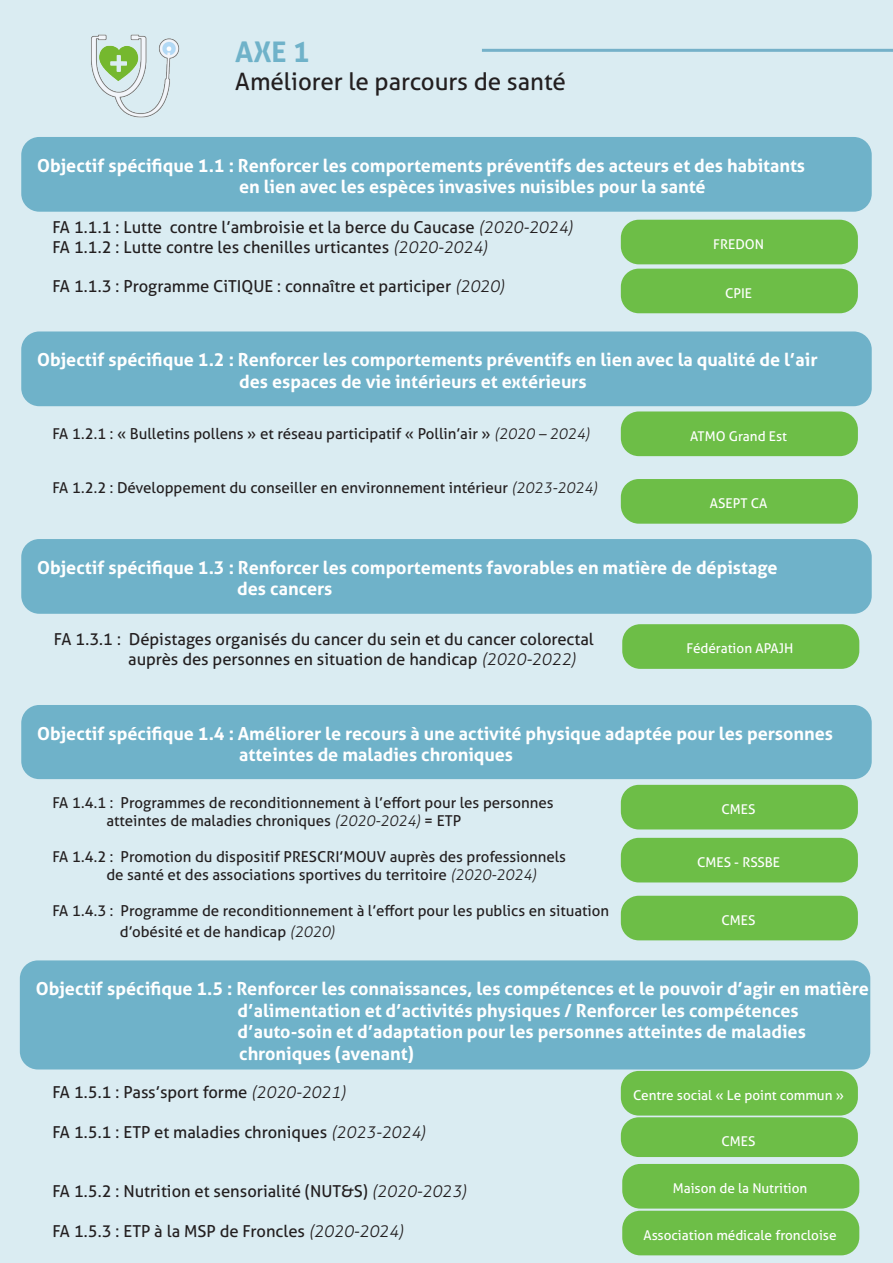
<style>
.page{position:relative;width:893px;height:1263px;background:#daecf2}
.page>*{position:absolute;margin:0;border:0;box-sizing:border-box;transform-origin:0 0}
.t1{font:700 28.5px "Aller";color:#6fb2c9}
.t2{font:24px "Aller";color:#231f20}
.t3{font:700 18px/21.6px "Aller";color:#fff}
.t4{font:16.5px/19.8px "Aller";color:#231f20}
.t5{font:15px/18px "Aller";color:#231f20}
.t6{font:13.5px "Aller";color:#fff}
.s1{font-weight:300;font-style:italic}
</style>
<div class="page">
<div style="left:21px;top:137px;width:851px;height:75px;background:#6fb2c9;border-radius:18px"></div>
<hr style="left:482px;top:49px;width:411px;height:3px;background:#75b1c9">
<div style="left:21px;top:331px;width:851px;height:75px;background:#6fb2c9;border-radius:18px"></div>
<div style="left:621px;top:220px;width:237px;height:44px;background:#6dbe47;border-radius:18px"></div>
<div style="left:621px;top:411px;width:237px;height:45px;background:#6dbe47;border-radius:18px"></div>
<div style="left:621px;top:269px;width:237px;height:44px;background:#6dbe47;border-radius:18px"></div>
<div style="left:21px;top:539px;width:851px;height:75px;background:#6fb2c9;border-radius:18px"></div>
<div style="left:21px;top:705px;width:851px;height:74px;background:#6fb2c9;border-radius:18px"></div>
<div style="left:20px;top:960px;width:850px;height:109px;background:#6fb2c9;border-radius:18px"></div>
<div style="left:621px;top:479px;width:237px;height:45px;background:#6dbe47;border-radius:18px"></div>
<div style="left:622px;top:624px;width:237px;height:45px;background:#6dbe47;border-radius:18px"></div>
<div style="left:621px;top:785px;width:237px;height:44px;background:#6dbe47;border-radius:18px"></div>
<div style="left:621px;top:838px;width:237px;height:44px;background:#6dbe47;border-radius:18px"></div>
<div style="left:621px;top:896px;width:237px;height:44px;background:#6dbe47;border-radius:18px"></div>
<div style="left:621px;top:1071px;width:237px;height:44px;background:#6dbe47;border-radius:18px"></div>
<div style="left:622px;top:1164px;width:237px;height:44px;background:#6dbe47;border-radius:18px"></div>
<div style="left:622px;top:1211px;width:237px;height:44px;background:#6dbe47;border-radius:18px"></div>
<div style="left:621px;top:1117px;width:237px;height:40px;background:#6dbe47;border-radius:18px"></div>
<img style="left:91px;top:34px;width:89px;height:84px">
<h1 class="t1" style="left:235px;top:33px;width:76px">AXE 1</h1>
<h2 class="t2" style="left:235px;top:67px;width:332px">Améliorer le parcours de santé</h2>
<p class="t3" style="left:239px;top:154px;width:568px;text-indent:-202px">Objectif spécifique 1.1 : Renforcer les comportements préventifs des acteurs et des habitants en lien avec les espèces invasives nuisibles pour la santé</p>
<p class="t4" style="left:52px;top:217px;width:522px">FA 1.1.1 : Lutte contre l’ambroisie et la berce du Caucase <span class="s1">(2020-2024)<br></span>FA 1.1.2 : Lutte contre les chenilles urticantes <span class="s1">(2020-2024)</span></p>
<p class="t4" style="left:52px;top:276px;width:454px">FA 1.1.3 : Programme CiTIQUE : connaître et participer <span class="s1">(2020)</span></p>
<p class="t6" style="left:713px;top:236px;width:52px">FREDON</p>
<p class="t6" style="left:725px;top:284px;width:28px">CPIE</p>
<p class="t3" style="left:239px;top:349px;width:580px;text-indent:-202px">Objectif spécifique 1.2 : Renforcer les comportements préventifs en lien avec la qualité de l’air des espaces de vie intérieurs et extérieurs</p>
<p class="t5" style="left:52px;top:424px;width:539px">FA 1.2.1 : « Bulletins pollens » et réseau participatif « Pollin’air » <span class="s1">(2020 – 2024)</span></p>
<p class="t5" style="left:52px;top:478px;width:547px">FA 1.2.2 : Développement du conseiller en environnement intérieur <span class="s1">(2023-2024)</span></p>
<p class="t6" style="left:690px;top:427px;width:98px">ATMO Grand Est</p>
<p class="t6" style="left:710px;top:495px;width:59px">ASEPT CA</p>
<p class="t3" style="left:237px;top:556px;width:542px;text-indent:-200px">Objectif spécifique 1.3 : Renforcer les comportements favorables en matière de dépistage des cancers</p>
<p class="t4" style="left:128px;top:629px;width:467px;text-indent:-74px">FA 1.3.1 : Dépistages organisés du cancer du sein et du cancer colorectal auprès des personnes en situation de handicap <span class="s1">(2020-2022)</span></p>
<p class="t6" style="left:686px;top:640px;width:109px">Fédération APAJH</p>
<p class="t3" style="left:239px;top:722px;width:596px;text-indent:-202px">Objectif spécifique 1.4 : Améliorer le recours à une activité physique adaptée pour les personnes atteintes de maladies chroniques</p>
<p class="t5" style="left:106px;top:793px;width:449px;text-indent:-54px">FA 1.4.1 : Programmes de reconditionnement à l’effort pour les personnes atteintes de maladies chroniques <span class="s1">(2020-2024)</span> = ETP</p>
<p class="t5" style="left:106px;top:847px;width:461px;text-indent:-54px">FA 1.4.2 : Promotion du dispositif PRESCRI’MOUV auprès des professionnels de santé et des associations sportives du territoire <span class="s1">(2020-2024)</span></p>
<p class="t5" style="left:120px;top:899px;width:491px;line-height:21.6px;text-indent:-68px">FA 1.4.3 : Programme de reconditionnement à l’effort pour les publics en situation d’obésité et de handicap <span class="s1">(2020)</span></p>
<p class="t6" style="left:722px;top:801px;width:35px">CMES</p>
<p class="t6" style="left:697px;top:854px;width:84px">CMES - RSSBE</p>
<p class="t6" style="left:722px;top:911px;width:35px">CMES</p>
<p class="t3" style="left:238px;top:977px;width:633px;text-indent:-202px">Objectif spécifique 1.5 : Renforcer les connaissances, les compétences et le pouvoir d’agir en matière d’alimentation et d’activités physiques / Renforcer les compétences d’auto-soin et d’adaptation pour les personnes atteintes de maladies chroniques (avenant)</p>
<p class="t4" style="left:52px;top:1082px;width:295px">FA 1.5.1 : Pass’sport forme <span class="s1">(2020-2021)</span></p>
<p class="t4" style="left:52px;top:1122px;width:375px">FA 1.5.1 : ETP et maladies chroniques <span class="s1">(2023-2024)</span></p>
<p class="t4" style="left:52px;top:1181px;width:416px">FA 1.5.2 : Nutrition et sensorialité (NUT&amp;S) <span class="s1">(2020-2023)</span></p>
<p class="t4" style="left:52px;top:1221px;width:353px">FA 1.5.3 : ETP à la MSP de Froncles <span class="s1">(2020-2024)</span></p>
<p class="t6" style="left:633px;top:1087px;width:212px">Centre social « Le point commun »</p>
<p class="t6" style="left:722px;top:1133px;width:35px">CMES</p>
<p class="t6" style="left:673px;top:1180px;width:136px">Maison de la Nutrition</p>
<p class="t6" style="left:643px;top:1226px;width:195px">Association médicale froncloise</p>
</div>
